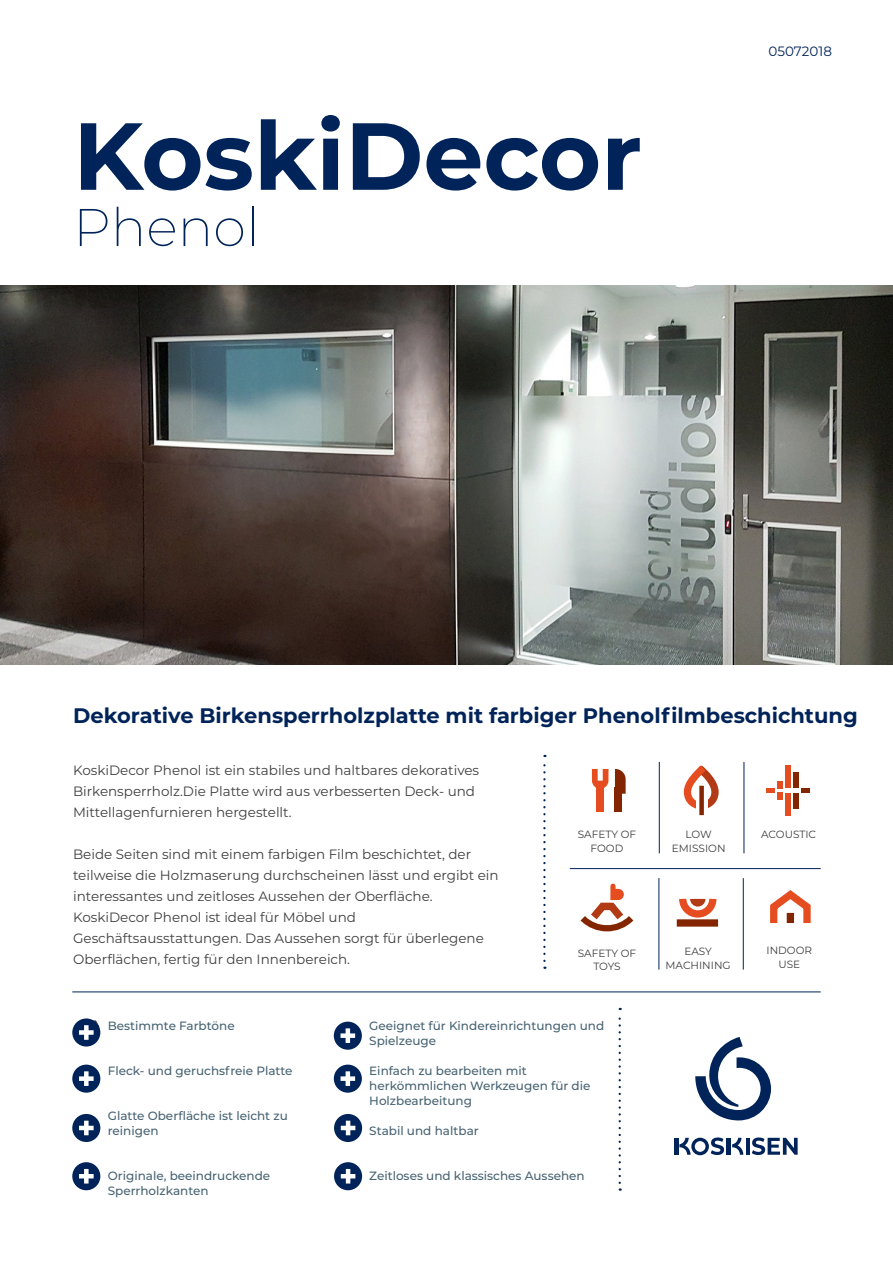
<style>
.page{position:relative;width:893px;height:1263px;background:#fff}
.page>*{position:absolute;margin:0;border:0;box-sizing:border-box;transform-origin:0 0}
.t1{font:700 94.95px "Montserrat";color:#002359}
.t2{font:200 52.95px "Montserrat";color:#002359}
.t3{font:700 21px "Montserrat";color:#002359}
.base{font:13.5px/21px "Montserrat";color:#3e3e3f}
.base-2{font:13.5px "Montserrat";color:#002359}
.Benefits_list{font:500 12px/15px "Montserrat";color:#476372}
.icon_text{font:10.5px/13.5px "Montserrat";color:#3e3e3f;text-align:center}
</style>
<div class="page">
<img style="left:0;top:286px;width:893px;height:378px">
<hr style="left:746px;top:1138px;width:3px;height:17px;background:#002359">
<hr style="left:674px;top:1138px;width:4px;height:17px;background:#002359">
<hr style="left:727px;top:1138px;width:4px;height:17px;background:#002359">
<svg style="left:752px;top:1137px;width:46px;height:18px"></svg>
<svg style="left:679px;top:1137px;width:45px;height:18px"></svg>
<svg style="left:732px;top:1138px;width:11px;height:17px"></svg>
<svg style="left:695px;top:1037px;width:76px;height:83px"></svg>
<svg style="left:94px;top:1020px;width:5px;height:20px"></svg>
<svg style="left:79px;top:1182px;width:20px;height:8px"></svg>
<svg style="left:543px;top:755px;width:3px;height:214px"></svg>
<svg style="left:619px;top:1008px;width:2px;height:183px"></svg>
<div style="left:72px;top:1018px;width:28px;height:28px;background:#002359;border-radius:50%"></div>
<div style="left:84px;top:1025px;width:5px;height:15px;background:#fff"></div>
<div style="left:79px;top:1030px;width:15px;height:5px;background:#fff"></div>
<div style="left:334px;top:1022px;width:28px;height:28px;background:#002359;border-radius:50%"></div>
<hr style="left:346px;top:1028px;width:4px;height:15px;background:#fff">
<div style="left:341px;top:1033px;width:14px;height:5px;background:#fff"></div>
<div style="left:72px;top:1064px;width:28px;height:29px;background:#002359;border-radius:50%"></div>
<div style="left:84px;top:1071px;width:5px;height:15px;background:#fff"></div>
<div style="left:79px;top:1076px;width:15px;height:5px;background:#fff"></div>
<div style="left:334px;top:1064px;width:28px;height:29px;background:#002359;border-radius:50%"></div>
<hr style="left:346px;top:1071px;width:4px;height:15px;background:#fff">
<div style="left:341px;top:1076px;width:14px;height:5px;background:#fff"></div>
<div style="left:72px;top:1114px;width:28px;height:28px;background:#002359;border-radius:50%"></div>
<div style="left:84px;top:1121px;width:5px;height:14px;background:#fff"></div>
<hr style="left:79px;top:1126px;width:15px;height:4px;background:#fff">
<svg style="left:334px;top:1114px;width:28px;height:28px"></svg>
<hr style="left:346px;top:1121px;width:4px;height:14px;background:#fff">
<hr style="left:341px;top:1126px;width:14px;height:4px;background:#fff">
<div style="left:72px;top:1162px;width:28px;height:28px;background:#002359;border-radius:50%"></div>
<div style="left:84px;top:1169px;width:5px;height:14px;background:#fff"></div>
<hr style="left:79px;top:1174px;width:15px;height:4px;background:#fff">
<div style="left:334px;top:1162px;width:28px;height:28px;background:#002359;border-radius:50%"></div>
<hr style="left:346px;top:1169px;width:4px;height:14px;background:#fff">
<hr style="left:341px;top:1174px;width:14px;height:4px;background:#fff">
<hr style="left:72px;top:991px;width:749px;height:1px;background:#002359">
<hr style="left:570px;top:868px;width:251px;height:1px;background:#002359">
<hr style="left:743px;top:878px;width:1px;height:91px;background:#002359">
<hr style="left:659px;top:878px;width:1px;height:91px;background:#002359">
<hr style="left:659px;top:762px;width:1px;height:91px;background:#002359">
<hr style="left:744px;top:762px;width:1px;height:91px;background:#002359">
<svg style="left:581px;top:884px;width:52px;height:47px"></svg>
<svg style="left:615px;top:769px;width:11px;height:25px"></svg>
<div style="left:615px;top:787px;width:7px;height:25px;background:#832501"></div>
<svg style="left:592px;top:769px;width:16px;height:20px"></svg>
<div style="left:597px;top:787px;width:7px;height:25px;background:#e54c20"></div>
<svg style="left:802px;top:788px;width:8px;height:4px"></svg>
<div style="left:785px;top:765px;width:6px;height:23px;background:#e54c20"></div>
<div style="left:793px;top:772px;width:6px;height:16px;background:#832501"></div>
<div style="left:785px;top:793px;width:6px;height:22px;background:#e54c20"></div>
<div style="left:793px;top:793px;width:6px;height:15px;background:#832501"></div>
<svg style="left:766px;top:781px;width:16px;height:19px"></svg>
<div style="left:677px;top:919px;width:41px;height:8px;background:#832501"></div>
<svg style="left:676px;top:898px;width:43px;height:23px"></svg>
<svg style="left:770px;top:890px;width:41px;height:33px"></svg>
<svg style="left:683px;top:765px;width:36px;height:44px"></svg>
<div style="left:696px;top:798px;width:11px;height:13px;background:#fff"></div>
<div style="left:699px;top:786px;width:5px;height:29px;background:#832501"></div>
<h1 class="t1" style="left:73px;top:88px;width:570px">KoskiDecor</h1>
<h2 class="t2" style="left:73px;top:192px;width:188px">Phenol</h2>
<p class="base-2" style="left:769px;top:42px;width:65px">05072018</p>
<h3 class="t3" style="left:73px;top:700px;width:786px">Dekorative Birkensperrholzplatte mit farbiger Phenolfilmbeschichtung</h3>
<p class="base" style="left:73px;top:759px;width:408px">KoskiDecor Phenol ist ein stabiles und haltbares dekoratives<br>Birkensperrholz.Die Platte wird aus verbesserten Deck- und<br>Mittellagenfurnieren hergestellt.</p>
<p class="base" style="left:73px;top:843px;width:427px">Beide Seiten sind mit einem farbigen Film beschichtet, der teilweise die Holzmaserung durchscheinen lässt und ergibt ein interessantes und zeitloses Aussehen der Oberfläche.</p>
<p class="base" style="left:73px;top:906px;width:412px">KoskiDecor Phenol ist ideal für Möbel und<br>Geschäftsausstattungen. Das Aussehen sorgt für überlegene<br>Oberflächen, fertig für den Innenbereich.</p>
<p class="icon_text" style="left:578px;top:827px;width:60px">SAFETY OF<br>FOOD</p>
<p class="icon_text" style="left:761px;top:827px;width:57px">ACOUSTIC</p>
<p class="icon_text" style="left:672px;top:827px;width:55px">LOW<br>EMISSION</p>
<p class="icon_text" style="left:578px;top:946px;width:60px">SAFETY OF<br>TOYS</p>
<p class="icon_text" style="left:666px;top:944px;width:67px">EASY<br>MACHINING</p>
<p class="icon_text" style="left:766px;top:943px;width:47px">INDOOR<br>USE</p>
<p class="Benefits_list" style="left:108px;top:1018px;width:128px">Bestimmte Farbtöne</p>
<p class="Benefits_list" style="left:108px;top:1063px;width:186px">Fleck- und geruchsfreie Platte</p>
<p class="Benefits_list" style="left:108px;top:1108px;width:182px">Glatte Oberfläche ist leicht zu</p>
<p class="Benefits_list" style="left:108px;top:1123px;width:52px">reinigen</p>
<p class="Benefits_list" style="left:108px;top:1168px;width:164px">Originale, beeindruckende<br>Sperrholzkanten</p>
<p class="Benefits_list" style="left:369px;top:1018px;width:237px">Geeignet für Kindereinrichtungen und<br>Spielzeuge</p>
<p class="Benefits_list" style="left:369px;top:1063px;width:223px">Einfach zu bearbeiten mit herkömmlichen Werkzeugen für die<br>Holzbearbeitung</p>
<p class="Benefits_list" style="left:369px;top:1123px;width:111px">Stabil und haltbar</p>
<p class="Benefits_list" style="left:369px;top:1168px;width:217px">Zeitloses und klassisches Aussehen</p>
</div>
